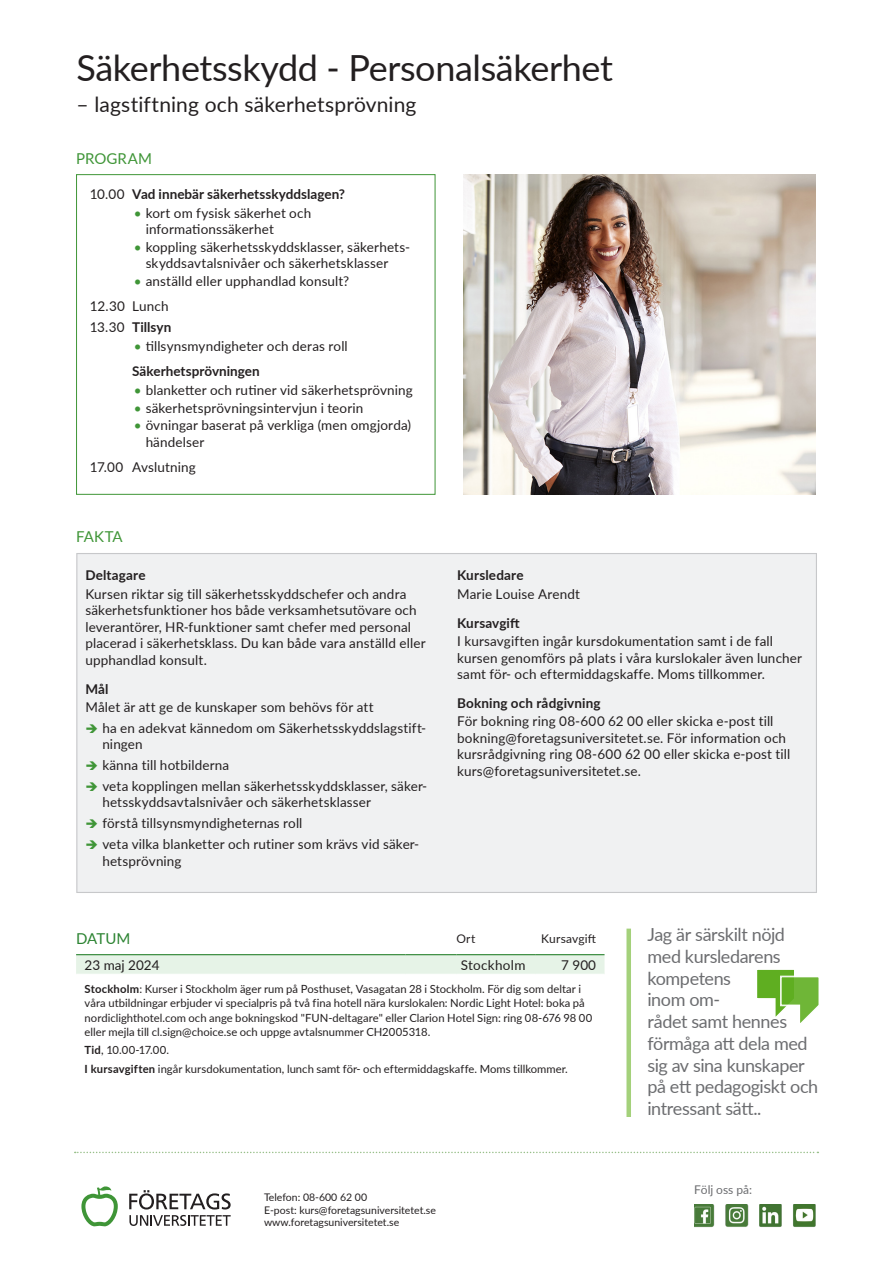
<style>
.page{position:relative;width:893px;height:1263px;background:#fff}
.page>*{position:absolute;margin:0;border:0;box-sizing:border-box;transform-origin:0 0}
.Fakta-rubrik{font:36px "Lato";letter-spacing:-.01em;color:#231f20}
.Fakta-rubrik2{font:21px "Lato";letter-spacing:.005em;color:#231f20}
.Citat{font:18px/21.8px "Lato";letter-spacing:-.025em;color:#6c6d70}
.Dag_Block-rubrik-brodtext{font:15px "Lato";letter-spacing:.01em;color:#3f9537}
.Fakta-rubrik-brodtext{font:15px "Lato";letter-spacing:-.015em;color:#3f9537}
.Tabellhuvud-datum{font:15px "Lato";letter-spacing:-.005em;color:#2b8331}
.Fakta-brodtext{font:13.5px/16.5px "Lato";letter-spacing:.01em;color:#231f20}
.Dag-mellanrubrik{font:700 13.5px "Lato";color:#231f20}
.Fakta-mellanrubrik{font:700 13.5px "Lato";letter-spacing:.01em;color:#231f20}
.Dag-mellanrubrik-2{font:13.5px "Lato";letter-spacing:.01em;color:#231f20}
.Tabell-datum{font:13.5px "Lato";color:#231f20}
.Tabell-ort{font:13.5px "Lato";letter-spacing:.02em;color:#231f20}
.Tabell-avgift{font:13.5px "Lato";color:#231f20}
.Citat-2{font:12px "Lato";color:#6c6d70}
.Tabellhuvud-avgift{font:12px "Lato";letter-spacing:.01em;color:#231f20}
.Tabellhuvud-ort{font:12px "Lato";color:#231f20}
.Tabellfot-brodtext{font:11.25px/14.2px "Lato";color:#231f20}
.Adress-brodtext{font:10.5px "Lato";color:#231f20}
.s1{font-weight:400}
.s2{color:#3f9537}
.s3{font-weight:700}
</style>
<div class="page">
<svg style="left:75px;top:1152px;width:743px;height:1px"></svg>
<svg style="left:81px;top:1186px;width:37px;height:40px"></svg>
<svg style="left:129px;top:1215px;width:102px;height:11px"></svg>
<svg style="left:129px;top:1190px;width:102px;height:19px"></svg>
<div style="left:76px;top:174px;width:359px;height:321px;border:1px solid #3f9537"></div>
<div style="left:76px;top:553px;width:741px;height:340px;background:#f0f1f2;border:1px solid #c7c8ca"></div>
<img style="left:694px;top:1205px;width:122px;height:22px">
<svg style="left:757px;top:969px;width:62px;height:54px"></svg>
<div style="left:626px;top:928px;width:5px;height:189px;background:#a4d17b"></div>
<div style="left:76px;top:955px;width:528px;height:19px;background:#e6f3e7"></div>
<hr style="left:76px;top:954px;width:329px;height:1px;background:#2b8331">
<hr style="left:405px;top:954px;width:51px;height:1px;background:#2b8331">
<hr style="left:456px;top:954px;width:79px;height:1px;background:#2b8331">
<hr style="left:535px;top:954px;width:69px;height:1px;background:#2b8331">
<img style="left:463px;top:174px;width:353px;height:321px">
<p class="Fakta-rubrik" style="left:77px;top:42px;width:538px">Säkerhetsskydd - Personalsäkerhet</p>
<p class="Fakta-rubrik2" style="left:77px;top:89px;width:341px">– lagstiftning och säkerhetsprövning</p>
<p class="Dag_Block-rubrik-brodtext" style="left:76px;top:148px;width:77px">PROGRAM</p>
<p class="Dag-mellanrubrik" style="left:90px;top:184px;width:257px"><span class="s1">10.00</span> Vad innebär säkerhetsskyddslagen?</p>
<p class="Fakta-brodtext" style="left:146px;top:204px;width:167px;text-indent:-12px"><span class="s2">•</span> kort om fysisk säkerhet och informationssäkerhet</p>
<p class="Fakta-brodtext" style="left:146px;top:238px;width:266px;text-indent:-12px"><span class="s2">•</span> koppling säkerhetsskyddsklasser, säkerhets&shy;skyddsavtalsnivåer och säkerhetsklasser</p>
<p class="Fakta-brodtext" style="left:134px;top:272px;width:217px"><span class="s2">•</span> anställd eller upphandlad konsult?</p>
<p class="Dag-mellanrubrik-2" style="left:90px;top:297px;width:81px">12.30 Lunch</p>
<p class="Dag-mellanrubrik" style="left:90px;top:317px;width:83px"><span class="s1">13.30</span> Tillsyn</p>
<p class="Fakta-brodtext" style="left:134px;top:337px;width:216px"><span class="s2">•</span> tillsynsmyndigheter och deras roll</p>
<p class="Dag-mellanrubrik" style="left:132px;top:361px;width:129px">Säkerhetsprövningen</p>
<p class="Fakta-brodtext" style="left:134px;top:381px;width:281px"><span class="s2">•</span> blanketter och rutiner vid säkerhetsprövning</p>
<p class="Fakta-brodtext" style="left:134px;top:399px;width:231px"><span class="s2">•</span> säkerhetsprövningsintervjun i teorin</p>
<p class="Fakta-brodtext" style="left:146px;top:417px;width:267px;text-indent:-12px"><span class="s2">•</span> övningar baserat på verkliga (men omgjorda) händelser</p>
<p class="Dag-mellanrubrik-2" style="left:90px;top:458px;width:108px">17.00 Avslutning</p>
<p class="Fakta-rubrik-brodtext" style="left:76px;top:526px;width:48px">FAKTA</p>
<p class="Fakta-mellanrubrik" style="left:85px;top:565px;width:62px">Deltagare</p>
<p class="Fakta-brodtext" style="left:85px;top:585px;width:342px">Kursen riktar sig till säkerhetsskyddschefer och andra säkerhetsfunktioner hos både verksamhetsutövare och leverantörer, HR-funktioner samt chefer med personal placerad i säkerhetsklass. Du kan både vara anställd eller upphandlad konsult.</p>
<p class="Fakta-mellanrubrik" style="left:85px;top:679px;width:25px">Mål</p>
<p class="Fakta-brodtext" style="left:85px;top:698px;width:290px">Målet är att ge de kunskaper som behövs för att</p>
<p class="Fakta-brodtext" style="left:102px;top:719px;width:325px">ha en adekvat kännedom om Säkerhetsskyddslagstift&shy;ningen</p>
<p class="Fakta-brodtext" style="left:102px;top:756px;width:128px">känna till hotbilderna</p>
<p class="Fakta-brodtext" style="left:102px;top:777px;width:326px">veta kopplingen mellan säkerhetsskyddsklasser, säker&shy;hetsskyddsavtalsnivåer och säkerhetsklasser</p>
<p class="Fakta-brodtext" style="left:102px;top:814px;width:202px">förstå tillsynsmyndigheternas roll</p>
<p class="Fakta-brodtext" style="left:102px;top:835px;width:318px">veta vilka blanketter och rutiner som krävs vid säker&shy;hetsprövning</p>
<p class="Fakta-mellanrubrik" style="left:457px;top:565px;width:68px">Kursledare</p>
<p class="Fakta-brodtext" style="left:457px;top:585px;width:124px">Marie Louise Arendt</p>
<p class="Fakta-mellanrubrik" style="left:457px;top:613px;width:64px">Kursavgift</p>
<p class="Fakta-brodtext" style="left:457px;top:632px;width:346px">I kursavgiften ingår kursdokumentation samt i de fall kursen genomförs på plats i våra kurslokaler även luncher samt för- och eftermiddagskaffe. Moms tillkommer.</p>
<p class="Fakta-mellanrubrik" style="left:457px;top:693px;width:145px">Bokning och rådgivning</p>
<p class="Fakta-brodtext" style="left:457px;top:713px;width:335px">För bokning ring 08-600 62 00 eller skicka e-post till bokning@foretagsuniversitetet.se. För information och kursrådgivning ring 08-600 62 00 eller skicka e-post till kurs@foretagsuniversitetet.se.</p>
<p class="Tabellhuvud-datum" style="left:76px;top:928px;width:56px">DATUM</p>
<p class="Tabellhuvud-ort" style="left:456px;top:930px;width:21px">Ort</p>
<p class="Tabellhuvud-avgift" style="left:541px;top:930px;width:56px">Kursavgift</p>
<p class="Tabell-datum" style="left:85px;top:955px;width:76px">23 maj 2024</p>
<p class="Tabell-ort" style="left:461px;top:955px;width:66px">Stockholm</p>
<p class="Tabell-avgift" style="left:561px;top:955px;width:36px">7 900</p>
<p class="Tabellfot-brodtext" style="left:85px;top:981px;width:509px"><span class="s3">Stockholm</span>: Kurser i Stockholm äger rum på Posthuset, Vasagatan 28 i Stockholm. För dig som deltar i våra utbildningar erbjuder vi specialpris på två fina hotell nära kurslokalen: Nordic Light Hotel: boka på nordiclighthotel.com och ange bokningskod "FUN-deltagare" eller Clarion Hotel Sign: ring 08-676 98 00 eller mejla till cl.sign@choice.se och uppge avtalsnummer CH2005318.</p>
<p class="Tabellfot-brodtext" style="left:85px;top:1043px;width:86px"><span class="s3">Tid</span>, 10.00-17.00.</p>
<p class="Tabellfot-brodtext" style="left:85px;top:1061px;width:485px"><span class="s3">I kursavgiften</span> ingår kursdokumentation, lunch samt för- och eftermiddagskaffe. Moms tillkommer.</p>
<p class="Adress-brodtext" style="left:264px;top:1190px;width:105px">Telefon: 08-600 62 00</p>
<p class="Adress-brodtext" style="left:264px;top:1202px;width:174px">E-post: kurs@foretagsuniversitetet.se</p>
<p class="Adress-brodtext" style="left:264px;top:1215px;width:137px">www.foretagsuniversitetet.se</p>
<p class="Citat" style="left:647px;top:923px;width:172px">Jag är särskilt nöjd med kursledarens kompetens<br>inom om-<br>rådet samt hennes förmåga att dela med sig av sina kunskaper på ett pedagogiskt och intressant sätt..</p>
<p class="Citat-2" style="left:694px;top:1180px;width:59px">Följ oss på:</p>
</div>
